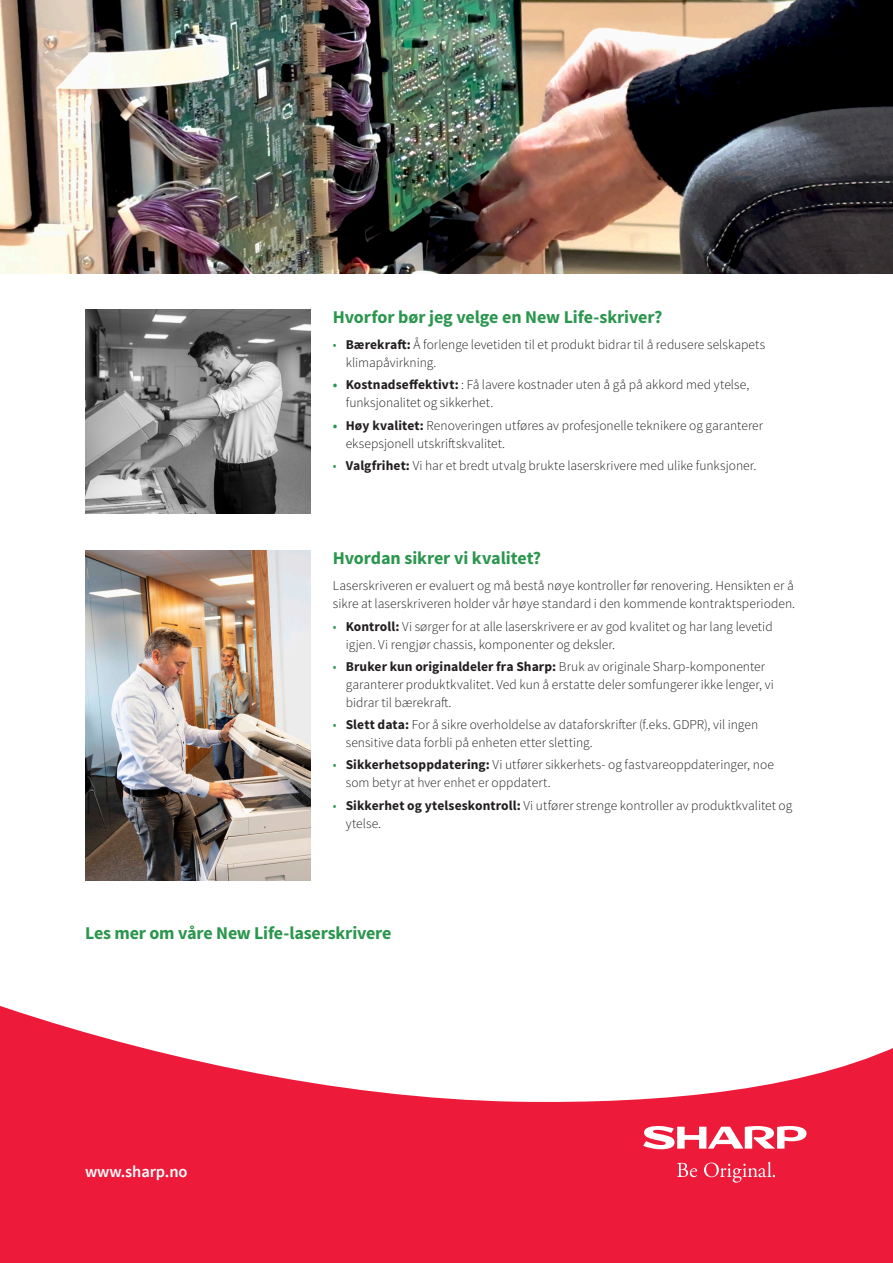
<style>
.page{position:relative;width:893px;height:1263px;background:#fff}
.page>*{position:absolute;margin:0;border:0;box-sizing:border-box;transform-origin:0 0}
.t1{font:700 18px "Source Sans Pro";letter-spacing:-.005em;color:#2b964e}
.t2{font:600 16.5px "Source Sans Pro";letter-spacing:-.005em;color:#fff}
.Body{font:300 13.5px/18px "Source Sans Pro";letter-spacing:.005em;color:#231f20}
.s1{color:#2b964e}
.s2{font-weight:700}
.s3{font-weight:700;color:#2b964e}
</style>
<div class="page">
<svg style="left:0;top:1006px;width:893px;height:257px;fill:#ed1a3a"></svg>
<img style="left:85px;top:309px;width:226px;height:205px">
<img style="left:0;top:0;width:893px;height:273px">
<img style="left:85px;top:550px;width:226px;height:331px">
<svg style="left:677px;top:1163px;width:20px;height:14px"></svg>
<svg style="left:704px;top:1162px;width:71px;height:20px"></svg>
<svg style="left:643px;top:1126px;width:165px;height:23px"></svg>
<h3 class="t1" style="left:333px;top:305px;width:331px">Hvorfor bør jeg velge en New Life-skriver?</h3>
<p class="Body" style="left:346px;top:336px;width:421px;text-indent:-13px"><span class="s1">•</span> <span class="s2">Bærekraft:</span> Å forlenge levetiden til et produkt bidrar til å redusere selskapets klimapåvirkning.</p>
<p class="Body" style="left:346px;top:376px;width:405px;text-indent:-13px"><span class="s3">•</span> <span class="s2">Kostnadseffektivt:</span> : Få lavere kostnader uten å gå på akkord med ytelse, funksjonalitet og sikkerhet.</p>
<p class="Body" style="left:346px;top:416px;width:419px;text-indent:-13px"><span class="s3">•</span> <span class="s2">Høy kvalitet:</span> Renoveringen utføres av profesjonelle teknikere og garanterer eksepsjonell utskriftskvalitet.</p>
<p class="Body" style="left:333px;top:456px;width:425px"><span class="s1">•</span> <span class="s2">Valgfrihet:</span> Vi har et bredt utvalg brukte laserskrivere med ulike funksjoner.</p>
<h3 class="t1" style="left:333px;top:546px;width:210px">Hvordan sikrer vi kvalitet?</h3>
<p class="Body" style="left:333px;top:577px;width:464px">Laserskriveren er evaluert og må bestå nøye kontroller før renovering. Hensikten er å sikre at laserskriveren holder vår høye standard i den kommende kontraktsperioden.</p>
<p class="Body" style="left:346px;top:617px;width:428px;text-indent:-13px"><span class="s1">•</span> <span class="s2">Kontroll:</span> Vi sørger for at alle laserskrivere er av god kvalitet og har lang levetid igjen. Vi rengjør chassis, komponenter og deksler.</p>
<p class="Body" style="left:346px;top:657px;width:430px;text-indent:-13px"><span class="s1">•</span> <span class="s2">Bruker kun originaldeler fra Sharp:</span> Bruk av originale Sharp-komponenter garanterer produktkvalitet. Ved kun å erstatte deler somfungerer ikke lenger, vi bidrar til bærekraft.</p>
<p class="Body" style="left:346px;top:716px;width:414px;text-indent:-13px"><span class="s1">•</span> <span class="s2">Slett data:</span> For å sikre overholdelse av dataforskrifter (f.eks. GDPR), vil ingen sensitive data forbli på enheten etter sletting.</p>
<p class="Body" style="left:346px;top:756px;width:430px;text-indent:-13px"><span class="s1">•</span> <span class="s2">Sikkerhetsoppdatering:</span> Vi utfører sikkerhets- og fastvareoppdateringer, noe som betyr at hver enhet er oppdatert.</p>
<p class="Body" style="left:346px;top:796px;width:448px;text-indent:-13px"><span class="s1">•</span> <span class="s2">Sikkerhet og ytelseskontroll:</span> Vi utfører strenge kontroller av produktkvalitet og ytelse.</p>
<h3 class="t1" style="left:85px;top:921px;width:308px">Les mer om våre New Life-laserskrivere</h3>
<p class="t2" style="left:85px;top:1160px;width:104px">www.sharp.no</p>
</div>
